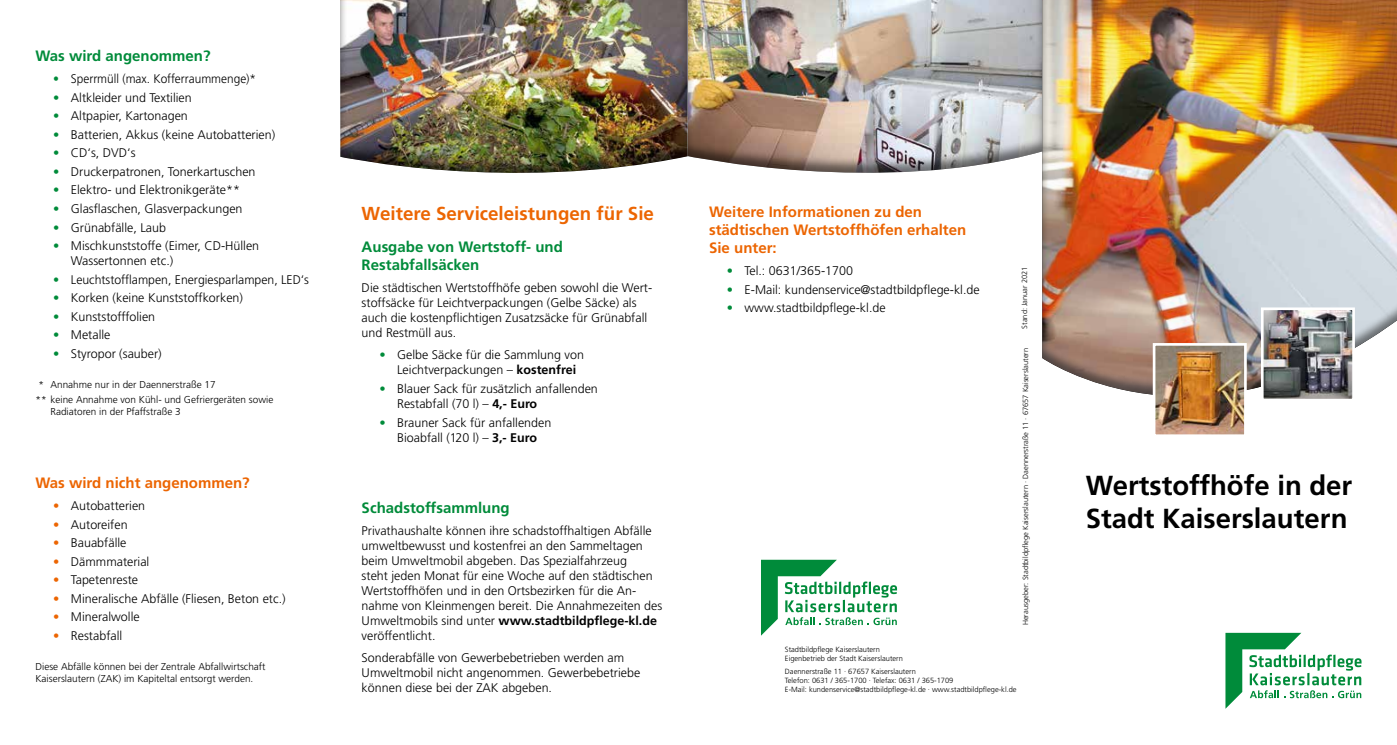
<style>
.page{position:relative;width:1397px;height:745px;background:#fff}
.page>*{position:absolute;margin:0;border:0;box-sizing:border-box;transform-origin:0 0}
.t1{font:700 27.5px/33px "Frutiger LT Std";color:#000}
.t2{font:700 18.75px "Frutiger LT Std";color:#ec6502}
.t3{font:700 15px/18px "Frutiger LT Std";color:#ec6502}
.t4{font:700 15px/18px "Frutiger LT Std";color:#008b3a}
.t5{font:300 12.5px/15px "Frutiger LT Std";color:#000}
.t6{font:300 12.5px "Frutiger LT Std";color:#000;scale:.95 1}
.t7{font:300 10px/15.5px "Frutiger LT Std";color:#000}
.t8{font:300 7.5px/9px "Frutiger LT Std";color:#000}
.s1{color:#008b3a}
.s2{color:#ec6502}
.s3{font-weight:700}
</style>
<div class="page">
<hr style="left:1396px;top:0;width:1px;height:744px;background:#000">
<div style="left:1041px;top:0;width:355px;height:397px;background:#000;opacity:.5"></div>
<div style="left:686px;top:0;width:356px;height:174px;background:#000;opacity:.5"></div>
<div style="left:339px;top:0;width:348px;height:174px;background:#000;opacity:.5"></div>
<img style="left:1259px;top:306px;width:96px;height:93px">
<img style="left:1151px;top:341px;width:96px;height:94px">
<svg style="left:1225px;top:632px;width:136px;height:76px"></svg>
<svg style="left:761px;top:559px;width:135px;height:76px"></svg>
<p class="t4" style="left:35px;top:47px;width:177px">Was wird angenommen?</p>
<p class="t6" style="left:53px;top:72px;width:215px"><span class="s1">•</span> Sperrmüll (max. Kofferraummenge)*</p>
<p class="t5" style="left:53px;top:90px;width:140px"><span class="s1">•</span> Altkleider und Textilien</p>
<p class="t5" style="left:53px;top:108px;width:136px"><span class="s1">•</span> Altpapier, Kartonagen</p>
<p class="t5" style="left:53px;top:127px;width:223px"><span class="s1">•</span> Batterien, Akkus (keine Autobatterien)</p>
<p class="t5" style="left:53px;top:145px;width:84px"><span class="s1">•</span> CD‘s, DVD‘s</p>
<p class="t5" style="left:53px;top:164px;width:204px"><span class="s1">•</span> Druckerpatronen, Tonerkartuschen</p>
<p class="t5" style="left:53px;top:183px;width:188px"><span class="s1">•</span> Elektro- und Elektronikgeräte**</p>
<p class="t5" style="left:53px;top:201px;width:191px"><span class="s1">•</span> Glasflaschen, Glasverpackungen</p>
<p class="t5" style="left:53px;top:220px;width:114px"><span class="s1">•</span> Grünabfälle, Laub</p>
<p class="t5" style="left:71px;top:238px;width:190px;text-indent:-18px"><span class="s1">•</span> Mischkunststoffe (Eimer, CD-Hüllen<br>Wassertonnen etc.)</p>
<p class="t5" style="left:53px;top:272px;width:257px"><span class="s1">•</span> Leuchtstofflampen, Energiesparlampen, LED‘s</p>
<p class="t5" style="left:53px;top:290px;width:191px"><span class="s1">•</span> Korken (keine Kunststoffkorken)</p>
<p class="t5" style="left:53px;top:309px;width:103px"><span class="s1">•</span> Kunststofffolien</p>
<p class="t5" style="left:53px;top:327px;width:59px"><span class="s1">•</span> Metalle</p>
<p class="t5" style="left:53px;top:346px;width:110px"><span class="s1">•</span> Styropor (sauber)</p>
<p class="t7" style="left:35px;top:376px;width:239px;text-indent:3px">* Annahme nur in der Daennerstraße 17<br>** keine Annahme von Kühl- und Gefriergeräten sowie</p>
<p class="t7" style="left:50px;top:404px;width:132px">Radiatoren in der Pfaffstraße 3</p>
<p class="t3" style="left:35px;top:473px;width:216px">Was wird nicht angenommen?</p>
<p class="t5" style="left:53px;top:498px;width:94px"><span class="s2">•</span> Autobatterien</p>
<p class="t5" style="left:53px;top:516px;width:76px"><span class="s2">•</span> Autoreifen</p>
<p class="t5" style="left:53px;top:535px;width:75px"><span class="s2">•</span> Bauabfälle</p>
<p class="t5" style="left:53px;top:553px;width:98px"><span class="s2">•</span> Dämmmaterial</p>
<p class="t5" style="left:53px;top:572px;width:86px"><span class="s2">•</span> Tapetenreste</p>
<p class="t5" style="left:53px;top:590px;width:234px"><span class="s2">•</span> Mineralische Abfälle (Fliesen, Beton etc.)</p>
<p class="t5" style="left:53px;top:609px;width:88px"><span class="s2">•</span> Mineralwolle</p>
<p class="t5" style="left:53px;top:628px;width:71px"><span class="s2">•</span> Restabfall</p>
<p class="t7" style="left:35px;top:660px;width:232px;line-height:12px">Diese Abfälle können bei der Zentrale Abfallwirtschaft<br>Kaiserslautern (ZAK) im Kapiteltal entsorgt werden.</p>
<h2 class="t2" style="left:361px;top:202px;width:294px">Weitere Serviceleistungen für Sie</h2>
<p class="t4" style="left:361px;top:238px;width:203px">Ausgabe von Wertstoff- und<br>Restabfallsäcken</p>
<p class="t5" style="left:361px;top:280px;width:292px">Die städtischen Wertstoffhöfe geben sowohl die Wert&shy;stoffsäcke für Leichtverpackungen (Gelbe Säcke) als auch die kostenpflichtigen Zusatzsäcke für Grünabfall und Restmüll aus.</p>
<p class="t5" style="left:397px;top:347px;width:188px;text-indent:-18px"><span class="s1">•</span> Gelbe Säcke für die Sammlung von<br>Leichtverpackungen – <span class="s3">kostenfrei</span></p>
<p class="t5" style="left:397px;top:381px;width:202px;text-indent:-18px"><span class="s1">•</span> Blauer Sack für zusätzlich anfallenden<br>Restabfall (70 l) – <span class="s3">4,- Euro</span></p>
<p class="t5" style="left:379px;top:414px;width:173px;text-align:center"><span class="s1">•</span> Brauner Sack für anfallenden<br>Bioabfall (120 l) – <span class="s3">3,- Euro</span></p>
<p class="t4" style="left:361px;top:498px;width:150px">Schadstoffsammlung</p>
<p class="t5" style="left:361px;top:523px;width:302px">Privathaushalte können ihre schadstoffhaltigen Abfälle umweltbewusst und kostenfrei an den Sammeltagen beim Umweltmobil abgeben. Das Spezialfahrzeug<br>steht jeden Monat für eine Woche auf den städtischen Wertstoffhöfen und in den Ortsbezirken für die An&shy;nahme von Kleinmengen bereit. Die Annahmezeiten des Umweltmobils sind unter <span class="s3">www.stadtbildpflege-kl.de </span>veröffentlicht.</p>
<p class="t5" style="left:361px;top:650px;width:280px">Sonderabfälle von Gewerbebetrieben werden am<br>Umweltmobil nicht angenommen. Gewerbebetriebe können diese bei der ZAK abgeben.</p>
<p class="t3" style="left:709px;top:203px;width:258px">Weitere Informationen zu den städtischen Wertstoffhöfen erhalten<br>Sie unter:</p>
<p class="t5" style="left:726px;top:263px;width:128px"><span class="s1">•</span> Tel.: 0631/365-1700</p>
<p class="t5" style="left:726px;top:282px;width:254px"><span class="s1">•</span> E-Mail: kundenservice@stadtbildpflege-kl.de</p>
<p class="t5" style="left:726px;top:300px;width:160px"><span class="s1">•</span> www.stadtbildpflege-kl.de</p>
<p class="t8" style="left:1020px;top:328px;width:64px;rotate:-90deg">Stand: Januar 2021</p>
<p class="t8" style="left:1021px;top:625px;width:279px;rotate:-90deg">Herausgeber: Stadtbildpflege Kaiserslautern · Daennerstraße 11 · 67657 Kaiserslautern</p>
<p class="t8" style="left:784px;top:645px;width:120px">Stadtbildpflege Kaiserslautern<br>Eigenbetrieb der Stadt Kaiserslautern</p>
<p class="t8" style="left:784px;top:666px;width:233px">Daennerstraße 11 · 67657 Kaiserslautern<br>Telefon: 0631 / 365-1700 · Telefax: 0631 / 365-1709<br>E-Mail: kundenservice@stadtbildpflege-kl.de · www.stadtbildpflege-kl.de</p>
<h1 class="t1" style="left:1085px;top:469px;width:268px">Wertstoffhöfe in der<br>Stadt Kaiserslautern</h1>
</div>
